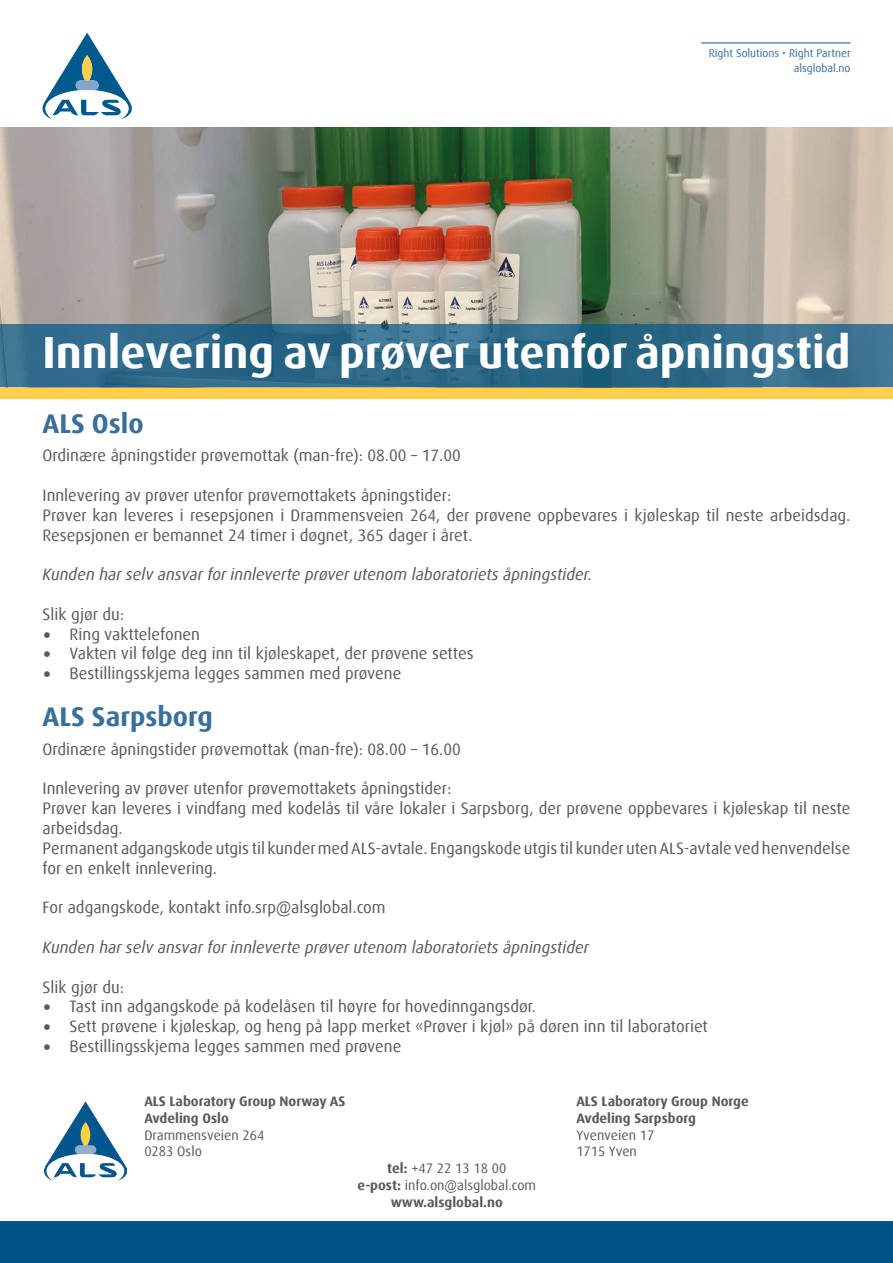
<style>
.page{position:relative;width:893px;height:1263px;background:#fff}
.page>*{position:absolute;margin:0;border:0;box-sizing:border-box;transform-origin:0 0}
.Nadpis{font:700 45px "Dax Offc Pro";color:#fff}
.Text_plain{font:700 27px "Dax Offc Pro";color:#3a6e9c}
.Text_plain-2{font:16.5px/19.8px "Dax Offc Pro";color:#5a5a5c}
.Text_plain-3{font:italic 16.5px "Dax Offc Pro";color:#5a5a5c}
.Text_plain-4{font:700 13.8px "Dax Offc Pro";color:#5a5a5c}
.Text_plain-5{font:13.8px "Dax Offc Pro";color:#5a5a5c}
.Text_plain-6{font:11.25px "Dax Offc Pro";color:#3a6e9c}
.s1{font-family:"Lucida Sans Unicode"}
.s2{font-weight:700}
</style>
<div class="page">
<img style="left:0;top:127px;width:893px;height:261px">
<svg style="left:43px;top:33px;width:89px;height:86px"></svg>
<hr style="left:701px;top:43px;width:149px;height:1px;background:#005587">
<svg style="left:0;top:324px;width:893px;height:63px;background:#2f6a89"></svg>
<div style="left:0;top:388px;width:893px;height:11px;background:#ffcf4a"></div>
<div style="left:0;top:1221px;width:893px;height:42px;background:#005587"></div>
<img style="left:45px;top:1101px;width:81px;height:79px">
<p class="Text_plain-6" style="left:709px;top:46px;width:143px">Right Solutions • Right Partner</p>
<p class="Text_plain-6" style="left:794px;top:61px;width:58px">alsglobal.no</p>
<p class="Nadpis" style="left:43px;top:323px;width:809px">Innlevering av prøver utenfor åpningstid</p>
<p class="Text_plain" style="left:43px;top:406px;width:103px">ALS Oslo</p>
<p class="Text_plain-2" style="left:43px;top:446px;width:420px">Ordinære åpningstider prøvemottak (man-fre): 08.00 – 17.00</p>
<p class="Text_plain-2" style="left:43px;top:485px;width:410px">Innlevering av prøver utenfor prøvemottakets åpningstider:</p>
<p class="Text_plain-2" style="left:43px;top:505px;width:809px">Prøver kan leveres i resepsjonen i Drammensveien 264, der prøvene oppbevares i kjøleskap til neste arbeidsdag.<br>Resepsjonen er bemannet 24 timer i døgnet, 365 dager i året.</p>
<p class="Text_plain-3" style="left:43px;top:564px;width:551px">Kunden har selv ansvar for innleverte prøver utenom laboratoriets åpningstider.</p>
<p class="Text_plain-2" style="left:43px;top:604px;width:83px">Slik gjør du:</p>
<p class="Text_plain-2" style="left:43px;top:624px;width:159px"><span class="s1">∙</span> Ring vakttelefonen</p>
<p class="Text_plain-2" style="left:43px;top:644px;width:433px"><span class="s1">∙</span> Vakten vil følge deg inn til kjøleskapet, der prøvene settes</p>
<p class="Text_plain-2" style="left:43px;top:664px;width:360px"><span class="s1">∙</span> Bestillingsskjema legges sammen med prøvene</p>
<p class="Text_plain" style="left:43px;top:699px;width:172px">ALS Sarpsborg</p>
<p class="Text_plain-2" style="left:43px;top:739px;width:420px">Ordinære åpningstider prøvemottak (man-fre): 08.00 – 16.00</p>
<p class="Text_plain-2" style="left:43px;top:779px;width:410px">Innlevering av prøver utenfor prøvemottakets åpningstider:</p>
<p class="Text_plain-2" style="left:43px;top:799px;width:809px">Prøver kan leveres i vindfang med kodelås til våre lokaler i Sarpsborg, der prøvene oppbevares i kjøleskap til neste arbeidsdag.</p>
<p class="Text_plain-2" style="left:43px;top:838px;width:809px">Permanent adgangskode utgis til kunder med ALS-avtale. Engangskode utgis til kunder uten ALS-avtale ved henvendelse for en enkelt innlevering.</p>
<p class="Text_plain-2" style="left:43px;top:898px;width:345px">For adgangskode, kontakt info.srp@alsglobal.com</p>
<p class="Text_plain-3" style="left:43px;top:936px;width:548px">Kunden har selv ansvar for innleverte prøver utenom laboratoriets åpningstider</p>
<p class="Text_plain-2" style="left:43px;top:977px;width:83px">Slik gjør du:</p>
<p class="Text_plain-2" style="left:43px;top:997px;width:495px"><span class="s1">∙</span> Tast inn adgangskode på kodelåsen til høyre for hovedinngangsdør.</p>
<p class="Text_plain-2" style="left:43px;top:1016px;width:667px"><span class="s1">∙</span> Sett prøvene i kjøleskap, og heng på lapp merket «Prøver i kjøl» på døren inn til laboratoriet</p>
<p class="Text_plain-2" style="left:43px;top:1036px;width:360px"><span class="s1">∙</span> Bestillingsskjema legges sammen med prøvene</p>
<p class="Text_plain-4" style="left:144px;top:1092px;width:203px">ALS Laboratory Group Norway AS</p>
<p class="Text_plain-4" style="left:576px;top:1092px;width:174px">ALS Laboratory Group Norge</p>
<p class="Text_plain-4" style="left:144px;top:1109px;width:86px">Avdeling Oslo</p>
<p class="Text_plain-4" style="left:576px;top:1109px;width:121px">Avdeling Sarpsborg</p>
<p class="Text_plain-5" style="left:144px;top:1126px;width:122px">Drammensveien 264</p>
<p class="Text_plain-5" style="left:576px;top:1126px;width:80px">Yvenveien 17</p>
<p class="Text_plain-5" style="left:144px;top:1143px;width:59px">0283 Oslo</p>
<p class="Text_plain-5" style="left:576px;top:1143px;width:62px">1715 Yven</p>
<p class="Text_plain-5" style="left:387px;top:1159px;width:121px"><span class="s2">tel:</span> +47 22 13 18 00</p>
<p class="Text_plain-5" style="left:357px;top:1176px;width:180px"><span class="s2">e-post:</span> info.on@alsglobal.com</p>
<p class="Text_plain-4" style="left:391px;top:1193px;width:114px">www.alsglobal.no</p>
</div>
